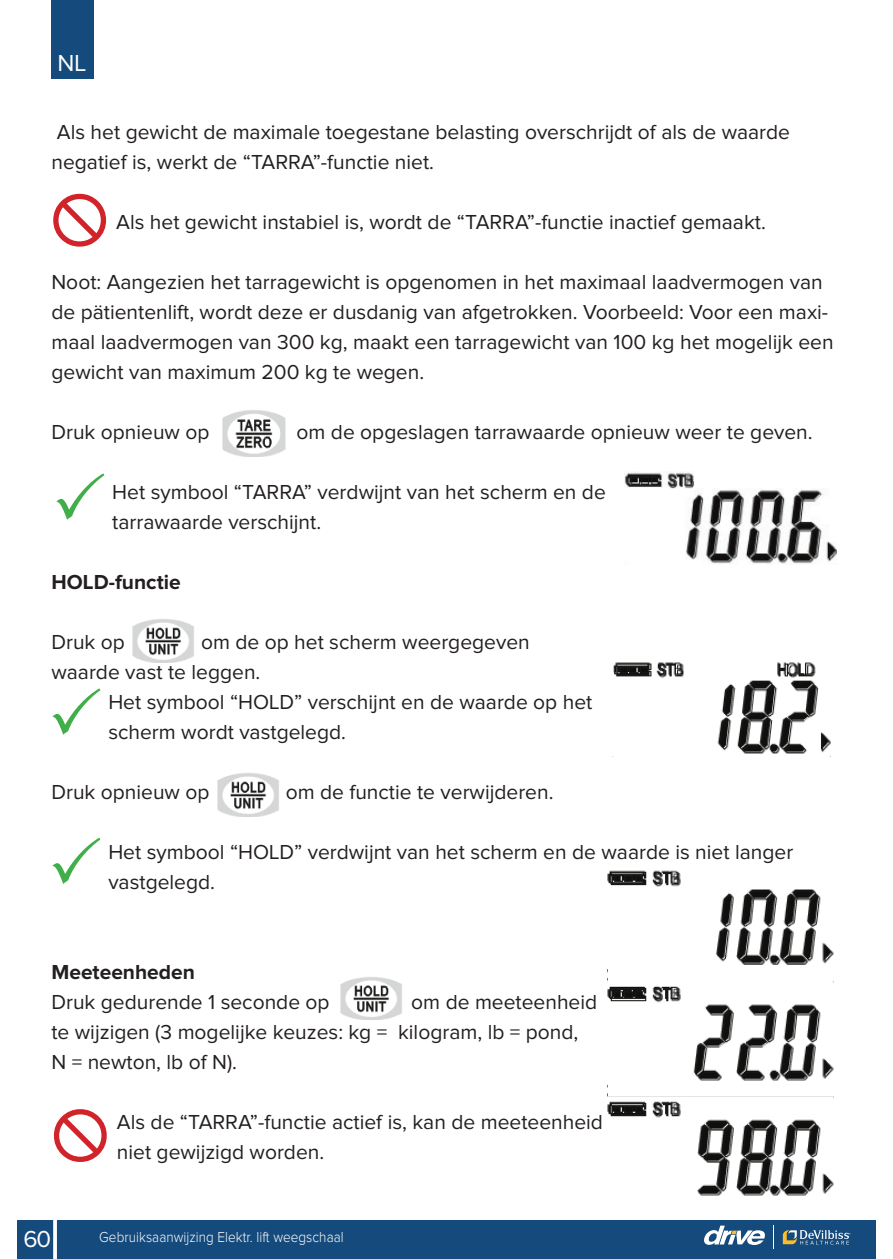
<style>
.page{position:relative;width:893px;height:1259px;background:#fff}
.page>*{position:absolute;margin:0;border:0;box-sizing:border-box;transform-origin:0 0}
.t1{font:24px "Proxima Nova";color:#fff}
.t2{font:21px/30px "Proxima Nova";color:#231f20}
.t3{font:700 21px "Proxima Nova";color:#231f20}
.t4{font:300 15px "Proxima Nova";letter-spacing:.005em;color:#fff;scale:.9 1}
</style>
<div class="page">
<div style="left:51px;top:0;width:42px;height:79px;background:#144a7c"></div>
<div style="left:17px;top:1220px;width:859px;height:39px;background:#144a7c"></div>
<svg style="left:53px;top:1220px;width:4px;height:39px"></svg>
<svg style="left:783px;top:1230px;width:67px;height:14px"></svg>
<svg style="left:704px;top:1225px;width:61px;height:20px"></svg>
<svg style="left:773px;top:1225px;width:1px;height:24px"></svg>
<img style="left:340px;top:977px;width:62px;height:43px">
<img style="left:613px;top:662px;width:217px;height:92px">
<img style="left:222px;top:410px;width:64px;height:46px">
<img style="left:624px;top:472px;width:212px;height:92px">
<img style="left:132px;top:619px;width:62px;height:43px">
<img style="left:217px;top:773px;width:62px;height:43px">
<img style="left:608px;top:870px;width:225px;height:326px">
<div style="left:608px;top:966px;width:228px;height:15px;background:#fff"></div>
<div style="left:608px;top:1081px;width:234px;height:15px;background:#fff"></div>
<p class="t1" style="left:58px;top:52px;width:30px">NL</p>
<p class="t2" style="left:51px;top:118px;width:740px">Als het gewicht de maximale toegestane belasting overschrijdt of als de waarde negatief is, werkt de “TARRA”-functie niet.</p>
<p class="t2" style="left:116px;top:208px;width:651px">Als het gewicht instabiel is, wordt de “TARRA”-functie inactief gemaakt.</p>
<p class="t2" style="left:51px;top:268px;width:784px">Noot: Aangezien het tarragewicht is opgenomen in het maximaal laadvermogen van de pätientenlift, wordt deze er dusdanig van afgetrokken. Voorbeeld: Voor een maxi&shy;maal laadvermogen van 300 kg, maakt een tarragewicht van 100 kg het mogelijk een gewicht van maximum 200 kg te wegen.</p>
<p class="t2" style="left:51px;top:418px;width:160px">Druk opnieuw op</p>
<p class="t2" style="left:297px;top:418px;width:518px">om de opgeslagen tarrawaarde opnieuw weer te geven.</p>
<p class="t2" style="left:112px;top:478px;width:495px">Het symbool “TARRA” verdwijnt van het scherm en de tarrawaarde verschijnt.</p>
<p class="t3" style="left:51px;top:572px;width:131px">HOLD-functie</p>
<p class="t2" style="left:51px;top:628px;width:480px;text-indent:150px">om de op het scherm weergegeven waarde vast te leggen.</p>
<p class="t2" style="left:108px;top:688px;width:485px">Het symbool “HOLD” verschijnt en de waarde op het scherm wordt vastgelegd.</p>
<p class="t2" style="left:51px;top:628px;width:75px">Druk op</p>
<p class="t2" style="left:51px;top:778px;width:160px">Druk opnieuw op</p>
<p class="t2" style="left:286px;top:778px;width:269px">om de functie te verwijderen.</p>
<p class="t2" style="left:108px;top:838px;width:686px">Het symbool “HOLD” verdwijnt van het scherm en de waarde is niet langer vastgelegd.</p>
<p class="t3" style="left:51px;top:962px;width:145px">Meeteenheden</p>
<p class="t2" style="left:51px;top:988px;width:280px">Druk gedurende 1 seconde op</p>
<p class="t2" style="left:51px;top:988px;width:547px;text-indent:360px">om de meeteenheid te wijzigen (3 mogelijke keuzes: kg = kilogram, lb = pond,<br>N = newton, lb of N).</p>
<p class="t2" style="left:117px;top:1108px;width:488px">Als de “TARRA”-functie actief is, kan de meeteenheid niet gewijzigd worden.</p>
<p class="t1" style="left:23px;top:1228px;width:29px">60</p>
<p class="t4" style="left:99px;top:1230px;width:273px">Gebruiksaanwijzing Elektr. lift weegschaal</p>
</div>
